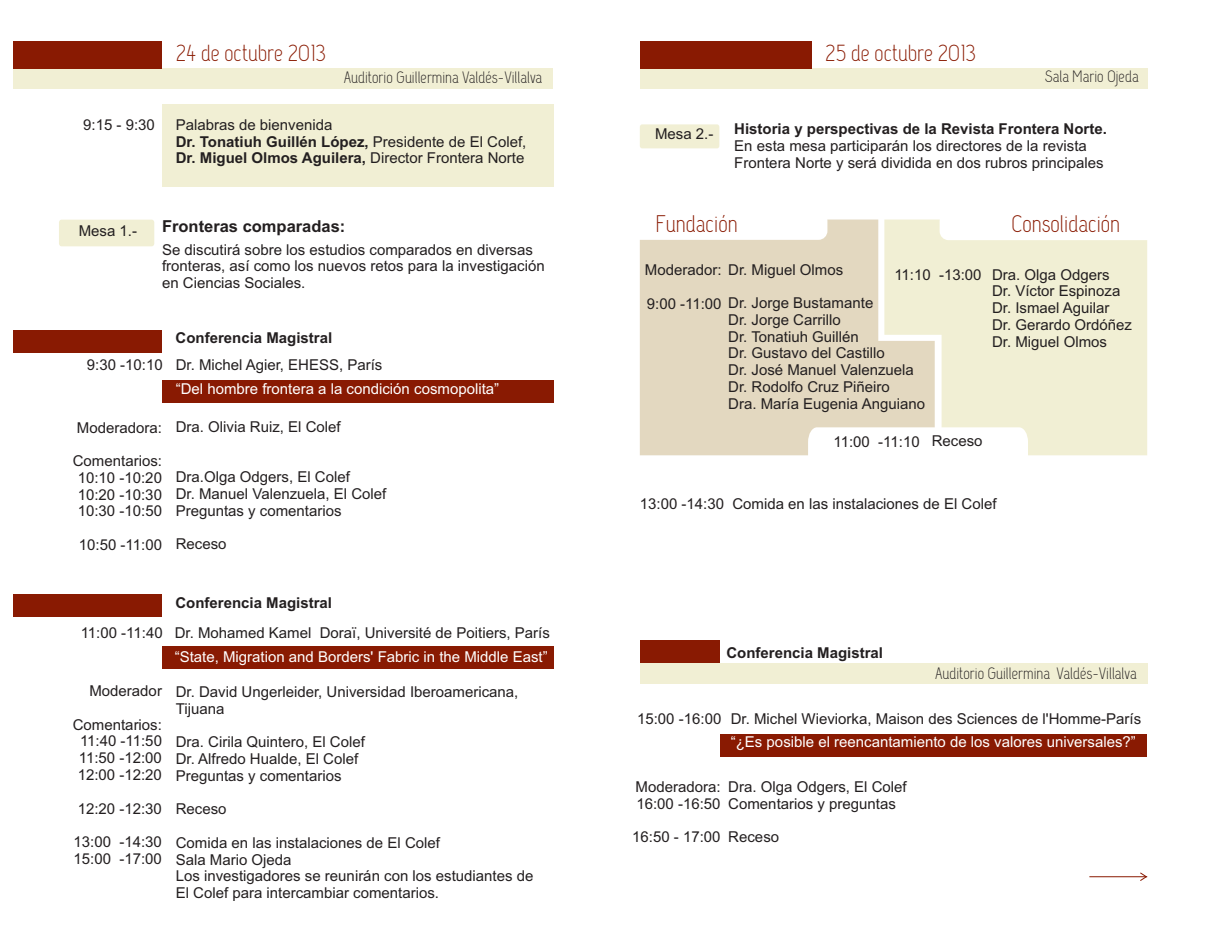
<style>
.page{position:relative;width:1215px;height:945px;background:#fff}
.page>*{position:absolute;margin:0;border:0;box-sizing:border-box;transform-origin:0 0}
.t1{font:24px "Capsuula";color:#891a02}
.t2{font:23.25px "Capsuula";color:#891a02}
.t3{font:16.5px "Capsuula";color:#231f20}
.t4{font:700 16.5px "Arial";color:#231f20}
.t5{font:15px/16.8px "Arial";color:#231f20}
.t6{font:15px "Arial";color:#fff}
.t7{font:700 15px "Arial";color:#231f20}
.s1{font-weight:700}
</style>
<div class="page">
<div style="left:640px;top:663px;width:507px;height:21px;background:#f1efd4"></div>
<div style="left:640px;top:68px;width:507px;height:21px;background:#f1efd4"></div>
<div style="left:14px;top:68px;width:539px;height:21px;background:#f1efd4"></div>
<div style="left:162px;top:104px;width:391px;height:83px;background:#f1efd4"></div>
<div style="left:59px;top:220px;width:95px;height:26px;background:#f1efd4;border-radius:3px"></div>
<div style="left:640px;top:124px;width:79px;height:24px;background:#f1efd4;border-radius:2px"></div>
<div style="left:14px;top:41px;width:148px;height:27px;background:#891a02"></div>
<div style="left:162px;top:380px;width:391px;height:23px;background:#891a02"></div>
<div style="left:640px;top:220px;width:244px;height:235px;background:#e3d8c0"></div>
<div style="left:14px;top:330px;width:148px;height:22px;background:#891a02"></div>
<div style="left:162px;top:646px;width:391px;height:23px;background:#891a02"></div>
<div style="left:14px;top:594px;width:148px;height:23px;background:#891a02"></div>
<div style="left:640px;top:640px;width:79px;height:23px;background:#891a02"></div>
<div style="left:721px;top:734px;width:426px;height:22px;background:#891a02"></div>
<div style="left:640px;top:41px;width:172px;height:27px;background:#891a02"></div>
<svg style="left:884px;top:220px;width:263px;height:235px;fill:#f1efd4"></svg>
<svg style="left:808px;top:427px;width:220px;height:28px"></svg>
<div style="left:940px;top:212px;width:220px;height:28px;background:#fff;border-radius:9px"></div>
<div style="left:608px;top:212px;width:219px;height:28px;background:#fff;border-radius:9px"></div>
<hr style="left:1089px;top:876px;width:58px;height:1px;background:#891a02">
<svg style="left:1140px;top:872px;width:7px;height:9px"></svg>
<p class="t5" style="left:83px;top:118px;width:73px">9:15 - 9:30</p>
<h2 class="t2" style="left:176px;top:44px;width:152px">24 de octubre 2013</h2>
<p class="t3" style="left:344px;top:72px;width:200px">Auditorio Guillermina Valdés-Villalva</p>
<p class="t5" style="left:176px;top:118px;width:352px">Palabras de bienvenida<br><span class="s1">Dr. Tonatiuh Guillén López,</span> Presidente de El Colef,<br><span class="s1">Dr. Miguel Olmos Aguilera,</span> Director Frontera Norte</p>
<p class="t5" style="left:79px;top:224px;width:60px">Mesa 1.-</p>
<p class="t4" style="left:162px;top:220px;width:185px">Fronteras comparadas:</p>
<p class="t5" style="left:162px;top:242px;width:384px">Se discutirá sobre los estudios comparados en diversas fronteras, así como los nuevos retos para la investigación en Ciencias Sociales.</p>
<p class="t7" style="left:176px;top:332px;width:158px">Conferencia Magistral</p>
<p class="t5" style="left:87px;top:358px;width:297px">9:30 -10:10 Dr. Michel Agier, EHESS, París</p>
<p class="t6" style="left:176px;top:383px;width:325px">“Del hombre frontera a la condición cosmopolita”</p>
<p class="t5" style="left:77px;top:420px;width:87px">Moderadora:</p>
<p class="t5" style="left:73px;top:454px;width:91px;text-align:center">Comentarios:<br>10:10 -10:20<br>10:20 -10:30<br>10:30 -10:50</p>
<p class="t5" style="left:79px;top:538px;width:85px">10:50 -11:00</p>
<p class="t5" style="left:176px;top:420px;width:167px">Dra. Olivia Ruiz, El Colef</p>
<p class="t5" style="left:176px;top:470px;width:212px">Dra.Olga Odgers, El Colef<br>Dr. Manuel Valenzuela, El Colef<br>Preguntas y comentarios</p>
<p class="t5" style="left:176px;top:537px;width:52px">Receso</p>
<p class="t7" style="left:175px;top:597px;width:158px">Conferencia Magistral</p>
<p class="t5" style="left:81px;top:626px;width:471px">11:00 -11:40 Dr. Mohamed Kamel Doraï, Université de Poitiers, París</p>
<p class="t6" style="left:175px;top:651px;width:375px">“State, Migration and Borders' Fabric in the Middle East”</p>
<p class="t5" style="left:89px;top:684px;width:74px">Moderador</p>
<p class="t5" style="left:73px;top:717px;width:91px;text-align:center">Comentarios:<br>11:40 -11:50<br>11:50 -12:00<br>12:00 -12:20</p>
<p class="t5" style="left:78px;top:801px;width:86px">12:20 -12:30</p>
<p class="t5" style="left:74px;top:835px;width:90px">13:00 -14:30<br>15:00 -17:00</p>
<p class="t5" style="left:176px;top:685px;width:344px">Dr. David Ungerleider, Universidad Iberoamericana,<br>Tijuana</p>
<p class="t5" style="left:176px;top:735px;width:191px">Dra. Cirila Quintero, El Colef<br>Dr. Alfredo Hualde, El Colef<br>Preguntas y comentarios</p>
<p class="t5" style="left:176px;top:802px;width:52px">Receso</p>
<p class="t5" style="left:176px;top:836px;width:359px">Comida en las instalaciones de El Colef<br>Sala Mario Ojeda<br>Los investigadores se reunirán con los estudiantes de El Colef para intercambiar comentarios.</p>
<p class="t5" style="left:655px;top:127px;width:60px">Mesa 2.-</p>
<h2 class="t2" style="left:825px;top:44px;width:153px">25 de octubre 2013</h2>
<p class="t3" style="left:1045px;top:70px;width:95px">Sala Mario Ojeda</p>
<p class="t7" style="left:734px;top:123px;width:374px">Historia y perspectivas de la Revista Frontera Norte.</p>
<p class="t5" style="left:734px;top:139px;width:371px">En esta mesa participarán los directores de la revista<br>Frontera Norte y será dividida en dos rubros principales</p>
<h1 class="t1" style="left:656px;top:215px;width:84px">Fundación</h1>
<h1 class="t1" style="left:1011px;top:215px;width:111px">Consolidación</h1>
<p class="t5" style="left:645px;top:262px;width:200px">Moderador: Dr. Miguel Olmos</p>
<p class="t5" style="left:647px;top:296px;width:228px">9:00 -11:00 Dr. Jorge Bustamante</p>
<p class="t5" style="left:894px;top:268px;width:89px">11:10 -13:00</p>
<p class="t5" style="left:728px;top:313px;width:198px">Dr. Jorge Carrillo<br>Dr. Tonatiuh Guillén<br>Dr. Gustavo del Castillo<br>Dr. José Manuel Valenzuela<br>Dr. Rodolfo Cruz Piñeiro<br>Dra. María Eugenia Anguiano</p>
<p class="t5" style="left:834px;top:435px;width:151px">11:00 -11:10 Receso</p>
<p class="t5" style="left:992px;top:267px;width:142px">Dra. Olga Odgers<br>Dr. Víctor Espinoza<br>Dr. Ismael Aguilar<br>Dr. Gerardo Ordóñez<br>Dr. Miguel Olmos</p>
<p class="t5" style="left:640px;top:497px;width:358px">13:00 -14:30 Comida en las instalaciones de El Colef</p>
<p class="t7" style="left:726px;top:647px;width:158px">Conferencia Magistral</p>
<p class="t5" style="left:637px;top:712px;width:86px">15:00 -16:00</p>
<p class="t3" style="left:935px;top:668px;width:203px">Auditorio Guillermina Valdés-Villalva</p>
<p class="t5" style="left:731px;top:711px;width:412px">Dr. Michel Wieviorka, Maison des Sciences de l'Homme-París</p>
<p class="t6" style="left:731px;top:736px;width:407px">“¿Es posible el reencantamiento de los valores universales?”</p>
<p class="t5" style="left:636px;top:780px;width:87px">Moderadora:<br>16:00 -16:50</p>
<p class="t5" style="left:632px;top:830px;width:90px">16:50 - 17:00</p>
<p class="t5" style="left:728px;top:780px;width:180px">Dra. Olga Odgers, El Colef<br>Comentarios y preguntas</p>
<p class="t5" style="left:728px;top:830px;width:52px">Receso</p>
</div>
